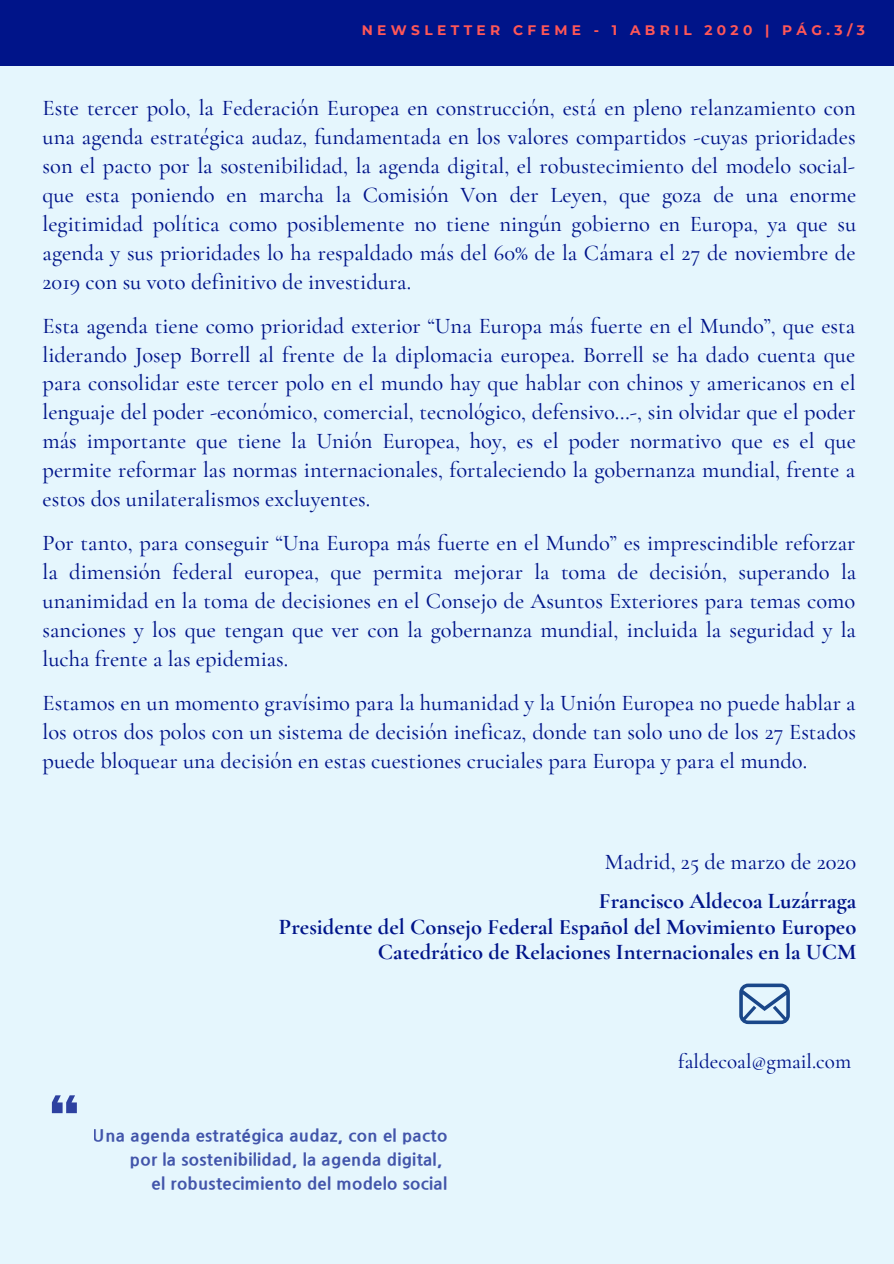
<style>
.page{position:relative;width:894px;height:1264px;background:#fff}
.page>*{position:absolute;margin:0;border:0;box-sizing:border-box;transform-origin:0 0}
.t1{font:500 22.5px/29px "Cormorant Garamond";color:#001489;text-align:justify}
.t2{font:700 22.5px/25.5px "Cormorant Garamond";color:#001489;text-align:right}
.t3{font:500 21px "Cormorant Garamond";color:#001489}
.t4{font:800 16.8px/23.5px "Nanum Gothic";letter-spacing:.02em;color:#001489;text-align:right}
.t5{font:700 13.8px "Montserrat";letter-spacing:.32em;color:#ff5757}
</style>
<div class="page">
<div style="left:0;top:0;width:893px;height:1263px;background:#e5f6fd"></div>
<div style="left:0;top:0;width:893px;height:66px;background:#001489"></div>
<svg style="left:739px;top:983px;width:50px;height:41px"></svg>
<svg style="left:52px;top:1095px;width:25px;height:18px"></svg>
<p class="t5" style="left:361px;top:21px;width:504px">NEWSLETTER CFEME - 1 ABRIL 2020 | PÁG.3/3</p>
<p class="t1" style="left:43px;top:93px;width:815px">Este tercer polo, la Federación Europea en construcción, está en pleno relanzamiento con una agenda estratégica audaz, fundamentada en los valores compartidos -cuyas prioridades son el pacto por la sostenibilidad, la agenda digital, el robustecimiento del modelo social&shy;que esta poniendo en marcha la Comisión Von der Leyen, que goza de una enorme legitimidad política como posiblemente no tiene ningún gobierno en Europa, ya que su agenda y sus prioridades lo ha respaldado más del 60% de la Cámara el 27 de noviembre de 2019 con su voto definitivo de investidura.</p>
<p class="t1" style="left:43px;top:311px;width:814px">Esta agenda tiene como prioridad exterior “Una Europa más fuerte en el Mundo”, que esta liderando Josep Borrell al frente de la diplomacia europea. Borrell se ha dado cuenta que para consolidar este tercer polo en el mundo hay que hablar con chinos y americanos en el lenguaje del poder -económico, comercial, tecnológico, defensivo…-, sin olvidar que el poder más importante que tiene la Unión Europea, hoy, es el poder normativo que es el que permite reformar las normas internacionales, fortaleciendo la gobernanza mundial, frente a estos dos unilateralismos excluyentes.</p>
<p class="t1" style="left:43px;top:528px;width:815px">Por tanto, para conseguir “Una Europa más fuerte en el Mundo” es imprescindible reforzar la dimensión federal europea, que permita mejorar la toma de decisión, superando la unanimidad en la toma de decisiones en el Consejo de Asuntos Exteriores para temas como sanciones y los que tengan que ver con la gobernanza mundial, incluida la seguridad y la lucha frente a las epidemias.</p>
<p class="t1" style="left:43px;top:688px;width:814px">Estamos en un momento gravísimo para la humanidad y la Unión Europea no puede hablar a los otros dos polos con un sistema de decisión ineficaz, donde tan solo uno de los 27 Estados puede bloquear una decisión en estas cuestiones cruciales para Europa y para el mundo.</p>
<p class="t1" style="left:604px;top:847px;width:253px">Madrid, 25 de marzo de 2020</p>
<p class="t2" style="left:279px;top:888px;width:578px">Francisco Aldecoa Luzárraga<br>Presidente del Consejo Federal Español del Movimiento Europeo<br>Catedrático de Relaciones Internacionales en la UCM</p>
<p class="t4" style="left:93px;top:1123px;width:356px">Una agenda estratégica audaz, con el pacto por la sostenibilidad, la agenda digital,<br>el robustecimiento del modelo social</p>
<p class="t3" style="left:678px;top:1048px;width:174px">faldecoal@gmail.com</p>
</div>
